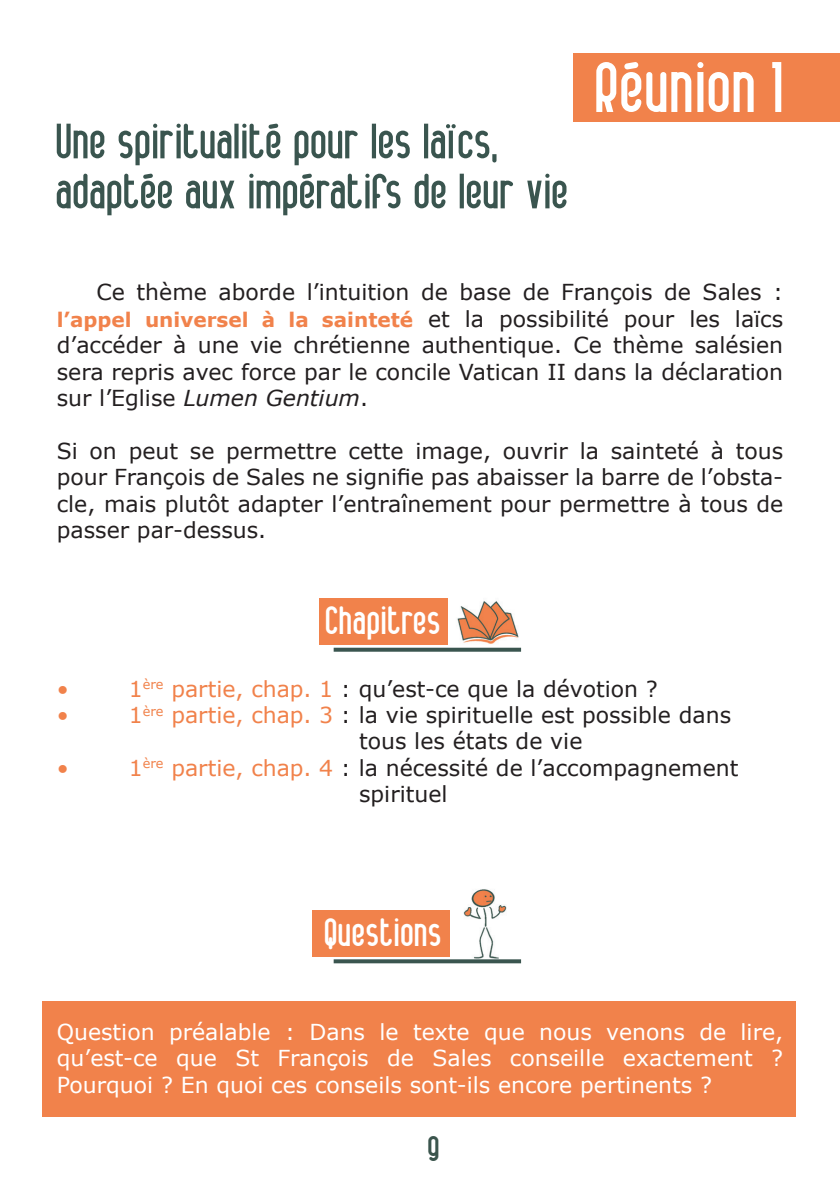
<style>
.page{position:relative;width:840px;height:1191px;background:#fff}
.page>*{position:absolute;margin:0;border:0;box-sizing:border-box;transform-origin:0 0}
.t1{font:72px "Alanus";letter-spacing:.04em;color:#fff}
.t2{font:50px/50px "Alanus";letter-spacing:.03em;color:#3a554f}
.t3{font:40px "Alanus";letter-spacing:.04em;color:#fff}
.t4{font:36px "Alanus";color:#3b554d}
.t5{font:22px/26.4px "Verdana";color:#231f20;text-align:justify}
.t6{font:22px/26.4px "Verdana";color:#fff;text-align:justify}
.t7{font:22px "Verdana";color:#f1824b}
.t8{font:700 20px "Verdana";color:#f1824b}
.s1{font-weight:400;font-size:22px;color:#231f20}
.s2{font-style:italic}
.s3{color:#f1824b}
</style>
<div class="page">
<div style="left:43px;top:1001px;width:752px;height:115px;background:#f1824b"></div>
<div style="left:573px;top:54px;width:266px;height:68px;background:#f1824b"></div>
<div style="left:319px;top:598px;width:128px;height:47px;background:#f1824b"></div>
<img style="left:452px;top:601px;width:69px;height:51px">
<svg style="left:333px;top:647px;width:188px;height:4px"></svg>
<div style="left:312px;top:909px;width:138px;height:47px;background:#f1824b"></div>
<img style="left:452px;top:889px;width:69px;height:75px">
<svg style="left:333px;top:959px;width:188px;height:4px"></svg>
<h2 class="t2" style="left:57px;top:116px;width:512px">Une spiritualité pour les laïcs, adaptée aux impératifs de leur vie</h2>
<h1 class="t1" style="left:596px;top:52px;width:188px">Réunion 1</h1>
<p class="t5" style="left:96px;top:279px;width:687px">Ce thème aborde l’intuition de base de François de Sales :</p>
<p class="t8" style="left:57px;top:305px;width:727px">l’appel universel à la sainteté <span class="s1">et la possibilité pour les laïcs</span></p>
<p class="t5" style="left:57px;top:332px;width:727px">d’accéder à une vie chrétienne authentique. Ce thème salésien sera repris avec force par le concile Vatican II dans la déclaration sur l’Eglise <span class="s2">Lumen Gentium</span>.</p>
<p class="t5" style="left:57px;top:437px;width:727px">Si on peut se permettre cette image, ouvrir la sainteté à tous pour François de Sales ne signifie pas abaisser la barre de l’obsta&shy;cle, mais plutôt adapter l’entraînement pour permettre à tous de passer par-dessus.</p>
<h3 class="t3" style="left:326px;top:601px;width:116px">Chapitres</h3>
<p class="t7" style="left:57px;top:673px;width:13px">•</p>
<p class="t5" style="left:129px;top:675px;width:530px"><span class="s3">1</span><sup>ère</sup> <span class="s3">partie, chap. 1</span> : qu’est-ce que la dévotion ?</p>
<p class="t7" style="left:57px;top:700px;width:13px">•</p>
<p class="t5" style="left:359px;top:701px;width:373px;text-indent:-230px"><span class="s3">1</span><sup>ère</sup> <span class="s3">partie, chap. 3</span> : la vie spirituelle est possible dans tous les états de vie</p>
<p class="t7" style="left:57px;top:752px;width:13px">•</p>
<p class="t5" style="left:359px;top:754px;width:380px;text-indent:-230px"><span class="s3">1</span><sup>ère</sup> <span class="s3">partie, chap. 4</span> : la nécessité de l’accompagnement spirituel</p>
<h3 class="t3" style="left:325px;top:912px;width:118px">Questions</h3>
<p class="t6" style="left:57px;top:1018px;width:727px">Question préalable : Dans le texte que nous venons de lire, qu’est-ce que St François de Sales conseille exactement ?<br>Pourquoi ? En quoi ces conseils sont-ils encore pertinents ?</p>
<h3 class="t4" style="left:428px;top:1130px;width:13px">9</h3>
</div>
